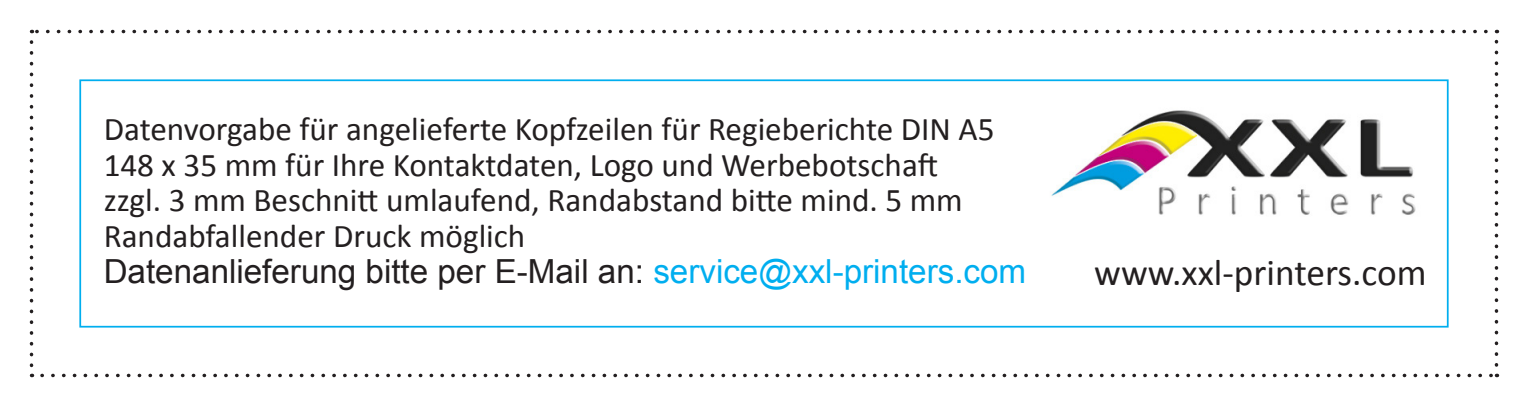
<style>
.page{position:relative;width:1528px;height:407px;background:#fff}
.page>*{position:absolute;margin:0;border:0;box-sizing:border-box;transform-origin:0 0}
.t1{font:37.45px "Calibri";color:#231f20}
.t2{font:33.25px/36.1px "Calibri";color:#231f20}
.t3{font:33.25px "Arial";color:#231f20}
.s1{color:#00aeef}
</style>
<div class="page">
<svg style="left:30px;top:42px;width:3px;height:335px"></svg>
<svg style="left:42px;top:374px;width:1455px;height:3px"></svg>
<svg style="left:1495px;top:30px;width:3px;height:335px"></svg>
<svg style="left:32px;top:30px;width:1454px;height:3px"></svg>
<img style="left:1051px;top:110px;width:365px;height:105px">
<div style="left:79px;top:79px;width:1370px;height:248px;border:2px solid #00aeef"></div>
<p class="t2" style="left:104px;top:111px;width:892px">Datenvorgabe für angelieferte Kopfzeilen für Regieberichte DIN A5<br>148 x 35 mm für Ihre Kontaktdaten, Logo und Werbebotschaft zzgl. 3 mm Beschnitt umlaufend, Randabstand bitte mind. 5 mm</p>
<p class="t2" style="left:104px;top:218px;width:423px">Randabfallender Druck möglich</p>
<p class="t3" style="left:104px;top:250px;width:924px">Datenanlieferung bitte per E-Mail an: <span class="s1">service@xxl-printers.com</span></p>
<p class="t1" style="left:1094px;top:249px;width:334px">www.xxl-printers.com</p>
</div>
